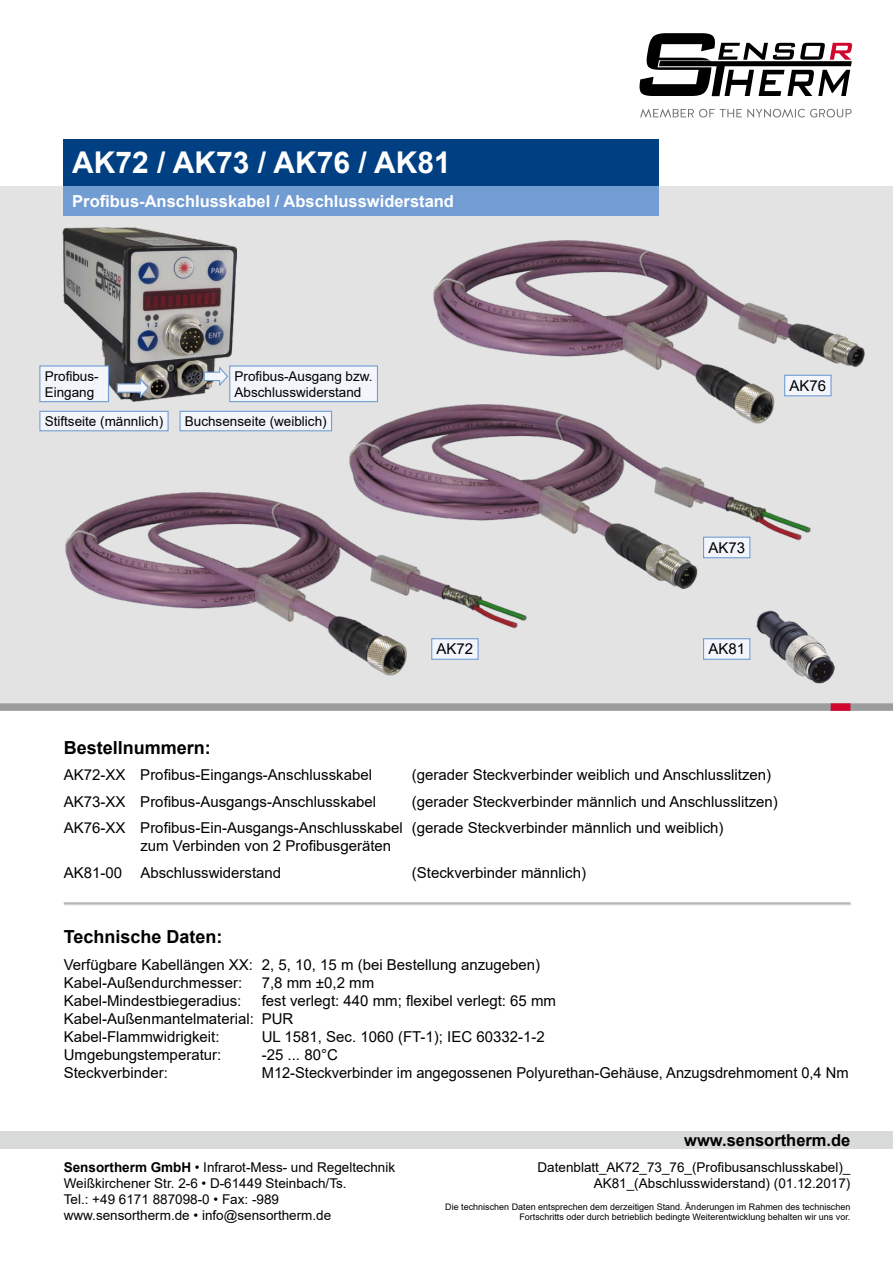
<style>
.page{position:relative;width:893px;height:1263px;background:#fff}
.page>*{position:absolute;margin:0;border:0;box-sizing:border-box;transform-origin:0 0}
.t1{font:700 30px "Arial";color:#fff}
.t2{font:700 18px "Arial";color:#000}
.t3{font:700 16.5px "Arial";color:#fff}
.t4{font:700 16.5px "Arial";color:#000}
.t5{font:15px/18px "Arial";color:#000}
.t6{font:13.5px/16.2px "Arial";color:#000}
.t7{font:9px/10.8px "Arial";color:#000;text-align:right}
.s1{font-weight:700}
</style>
<div class="page">
<div style="left:0;top:186px;width:893px;height:518px;background:#e3e3e3"></div>
<div style="left:64px;top:186px;width:595px;height:30px;background:#729dd3"></div>
<div style="left:64px;top:139px;width:595px;height:47px;background:#004082"></div>
<div style="left:0;top:703px;width:893px;height:8px;background:#9c9c9d"></div>
<div style="left:831px;top:703px;width:19px;height:8px;background:#d1062f"></div>
<hr style="left:65px;top:903px;width:786px;height:2px;background:#ececec">
<hr style="left:64px;top:902px;width:786px;height:2px;background:#b5b6b7">
<div style="left:703px;top:639px;width:47px;height:20px;background:#f2f5fb"></div>
<div style="left:703px;top:638px;width:47px;height:22px;border:1px solid #729dd3"></div>
<img style="left:433px;top:240px;width:432px;height:157px">
<img style="left:335px;top:391px;width:491px;height:198px">
<img style="left:757px;top:610px;width:77px;height:73px">
<img style="left:65px;top:480px;width:478px;height:196px">
<div style="left:703px;top:537px;width:47px;height:21px;background:#f2f5fb"></div>
<div style="left:703px;top:537px;width:47px;height:21px;border:1px solid #729dd3"></div>
<img style="left:63px;top:228px;width:173px;height:173px">
<div style="left:40px;top:366px;width:69px;height:36px;background:#f2f5fb"></div>
<div style="left:39px;top:365px;width:70px;height:37px;border:1px solid #729dd3"></div>
<div style="left:40px;top:411px;width:128px;height:20px;background:#f2f5fb"></div>
<div style="left:39px;top:411px;width:130px;height:20px;border:1px solid #729dd3"></div>
<div style="left:180px;top:411px;width:151px;height:20px;background:#f2f5fb"></div>
<div style="left:179px;top:411px;width:153px;height:20px;border:1px solid #729dd3"></div>
<div style="left:230px;top:366px;width:147px;height:36px;background:#f2f5fb"></div>
<div style="left:229px;top:365px;width:149px;height:37px;border:1px solid #729dd3"></div>
<svg style="left:116px;top:377px;width:34px;height:22px"></svg>
<svg style="left:203px;top:365px;width:26px;height:23px"></svg>
<div style="left:0;top:1130px;width:893px;height:18px;background:#d9dada"></div>
<svg style="left:639px;top:33px;width:213px;height:63px"></svg>
<svg style="left:640px;top:109px;width:212px;height:8px"></svg>
<h1 class="t1" style="left:72px;top:142px;width:380px">AK72 / AK73 / AK76 / AK81</h1>
<p class="t3" style="left:72px;top:189px;width:383px">Profibus-Anschlusskabel / Abschlusswiderstand</p>
<p class="t6" style="left:45px;top:368px;width:56px">Profibus-<br>Eingang</p>
<p class="t6" style="left:45px;top:413px;width:120px">Stiftseite (männlich)</p>
<p class="t6" style="left:185px;top:413px;width:143px">Buchsenseite (weiblich)</p>
<p class="t6" style="left:235px;top:368px;width:140px">Profibus-Ausgang bzw.<br>Abschlusswiderstand</p>
<p class="t5" style="left:789px;top:377px;width:38px">AK76</p>
<p class="t5" style="left:437px;top:640px;width:38px">AK72</p>
<p class="t5" style="left:708px;top:538px;width:38px">AK73</p>
<p class="t5" style="left:708px;top:640px;width:38px">AK81</p>
<p class="t2" style="left:64px;top:735px;width:149px">Bestellnummern:</p>
<p class="t5" style="left:64px;top:766px;width:310px">AK72-XX Profibus-Eingangs-Anschlusskabel</p>
<p class="t5" style="left:412px;top:766px;width:361px">(gerader Steckverbinder weiblich und Anschlusslitzen)</p>
<p class="t5" style="left:64px;top:792px;width:314px">AK73-XX Profibus-Ausgangs-Anschlusskabel</p>
<p class="t5" style="left:64px;top:788px;width:715px;line-height:26.5px;text-indent:348px">(gerader Steckverbinder männlich und Anschlusslitzen)<br>AK76-XX Profibus-Ein-Ausgangs-Anschlusskabel (gerade Steckverbinder männlich und weiblich)</p>
<p class="t5" style="left:64px;top:833px;width:329px;line-height:26.5px;text-indent:77px">zum Verbinden von 2 Profibusgeräten<br>AK81-00 Abschlusswiderstand</p>
<p class="t5" style="left:412px;top:863px;width:176px">(Steckverbinder männlich)</p>
<p class="t2" style="left:64px;top:924px;width:160px">Technische Daten:</p>
<p class="t5" style="left:64px;top:955px;width:478px">Verfügbare Kabellängen XX: 2, 5, 10, 15 m (bei Bestellung anzugeben)<br>Kabel-Außendurchmesser:</p>
<p class="t5" style="left:262px;top:973px;width:114px">7,8 mm ±0,2 mm</p>
<p class="t5" style="left:64px;top:991px;width:494px;text-indent:198px">fest verlegt: 440 mm; flexibel verlegt: 65 mm<br>Kabel-Außenmantelmaterial: PUR<br>Kabel-Flammwidrigkeit:</p>
<p class="t5" style="left:64px;top:991px;width:179px">Kabel-Mindestbiegeradius:</p>
<p class="t5" style="left:262px;top:1027px;width:284px">UL 1581, Sec. 1060 (FT-1); IEC 60332-1-2</p>
<p class="t5" style="left:64px;top:1045px;width:159px">Umgebungstemperatur:</p>
<p class="t5" style="left:262px;top:1045px;width:78px">-25 ... 80°C</p>
<p class="t5" style="left:64px;top:1063px;width:106px">Steckverbinder:</p>
<p class="t5" style="left:262px;top:1063px;width:588px">M12-Steckverbinder im angegossenen Polyurethan-Gehäuse, Anzugsdrehmoment 0,4 Nm</p>
<p class="t6" style="left:64px;top:1159px;width:333px"><span class="s1">Sensortherm GmbH</span> • Infrarot-Mess- und Regeltechnik Weißkirchener Str. 2-6 • D-61449 Steinbach/Ts.<br>Tel.: +49 6171 887098-0 • Fax: -989 www.sensortherm.de • info@sensortherm.de</p>
<p class="t4" style="left:684px;top:1128px;width:168px">www.sensortherm.de</p>
<p class="t6" style="left:537px;top:1159px;width:314px;text-align:right">Datenblatt_AK72_73_76_(Profibusanschlusskabel)_<br>AK81_(Abschlusswiderstand) (01.12.2017)</p>
<p class="t7" style="left:445px;top:1201px;width:407px">Die technischen Daten entsprechen dem derzeitigen Stand. Änderungen im Rahmen des technischen<br>Fortschritts oder durch betrieblich bedingte Weiterentwicklung behalten wir uns vor.</p>
</div>
